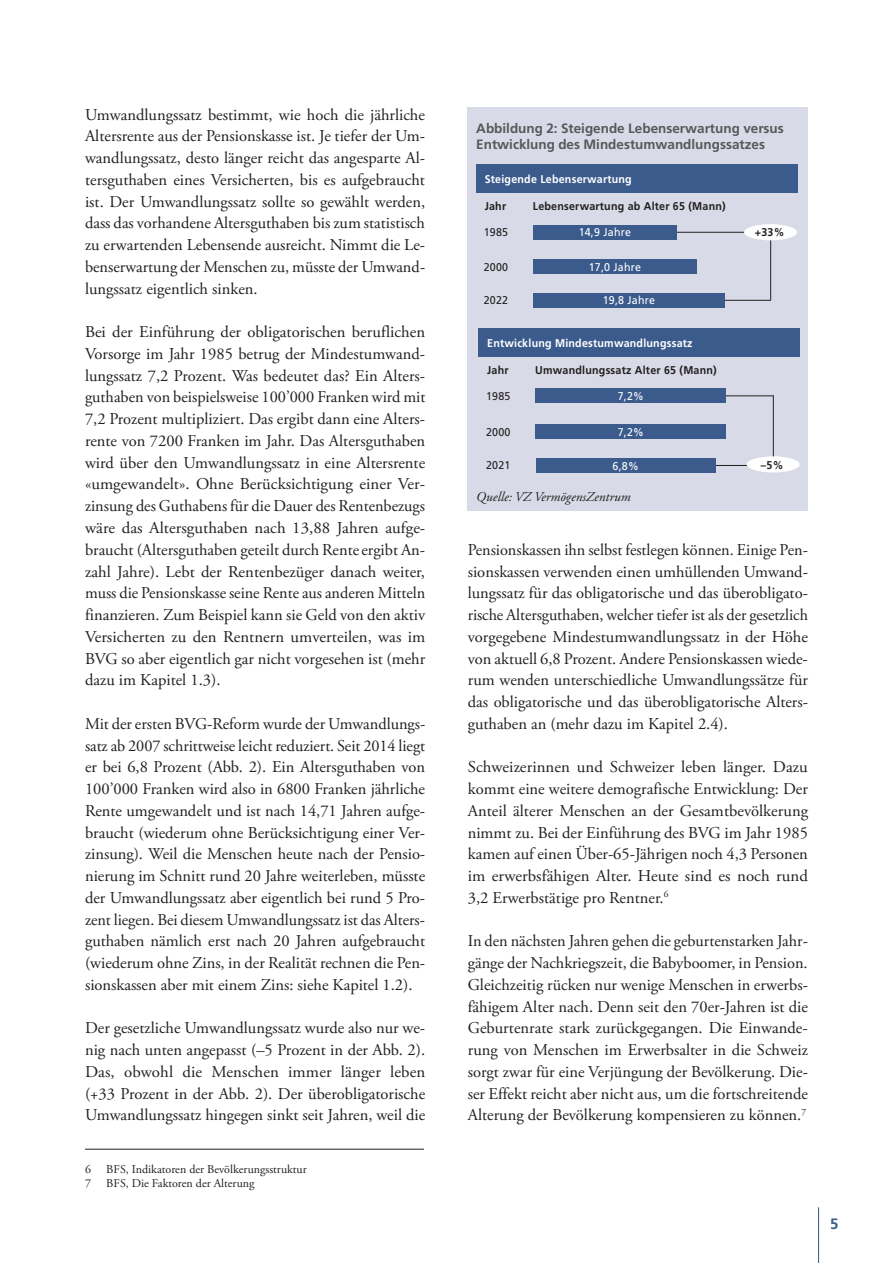
<style>
.page{position:relative;width:893px;height:1263px;background:#fff}
.page>*{position:absolute;margin:0;border:0;box-sizing:border-box;transform-origin:0 0}
.t1{font:16.5px/21.8px "Adobe Garamond Pro";color:#231f20;text-align:justify}
.t2{font:700 15px "Frutiger LT Pro";color:#3b5b8d}
.t3{font:700 13.5px/16.2px "Frutiger LT Pro";color:#57585a}
.t4{font:italic 13.5px "Adobe Garamond Pro";color:#231f20}
.t5{font:12px "Adobe Garamond Pro";color:#231f20}
.t6{font:700 11.25px "Frutiger LT Pro";letter-spacing:.02em;color:#231f20;scale:.95 1}
.t7{font:700 11.25px "Frutiger LT Pro";letter-spacing:.02em;color:#fff;scale:.95 1}
.t8{font:11.25px "Frutiger LT Pro";letter-spacing:.02em;color:#fff;scale:.95 1}
.t9{font:11.25px "Frutiger LT Pro";letter-spacing:.02em;color:#231f20;scale:.95 1}
</style>
<div class="page">
<div style="left:468px;top:108px;width:340px;height:403px;background:#d8dae7"></div>
<div style="left:479px;top:328px;width:321px;height:29px;background:#3b5b8d"></div>
<hr style="left:723px;top:395px;width:51px;height:1px;background:#231f20">
<hr style="left:665px;top:465px;width:119px;height:1px;background:#231f20">
<div style="left:536px;top:388px;width:190px;height:15px;background:#3b5b8d"></div>
<div style="left:536px;top:424px;width:190px;height:15px;background:#3b5b8d"></div>
<hr style="left:773px;top:395px;width:1px;height:65px;background:#231f20">
<div style="left:747px;top:456px;width:53px;height:16px;background:#fff;border-radius:50%"></div>
<div style="left:536px;top:458px;width:179px;height:15px;background:#3b5b8d"></div>
<div style="left:476px;top:165px;width:322px;height:28px;background:#3b5b8d"></div>
<hr style="left:671px;top:232px;width:84px;height:1px;background:#231f20">
<hr style="left:770px;top:239px;width:1px;height:61px;background:#231f20">
<div style="left:744px;top:224px;width:53px;height:16px;background:#fff;border-radius:50%"></div>
<div style="left:533px;top:225px;width:143px;height:15px;background:#3b5b8d"></div>
<div style="left:533px;top:259px;width:164px;height:15px;background:#3b5b8d"></div>
<hr style="left:725px;top:300px;width:46px;height:1px;background:#231f20">
<div style="left:533px;top:293px;width:192px;height:15px;background:#3b5b8d"></div>
<hr style="left:818px;top:1207px;width:1px;height:56px;background:#3b5b8d">
<hr style="left:85px;top:1149px;width:339px;height:1px;background:#231f20">
<p class="t1" style="left:85px;top:104px;width:342px">Umwandlungssatz bestimmt, wie hoch die jährliche Altersrente aus der Pensionskasse ist. Je tiefer der Um&shy;wandlungssatz, desto länger reicht das angesparte Al&shy;tersguthaben eines Versicherten, bis es aufgebraucht ist. Der Umwandlungssatz sollte so gewählt werden, dass das vorhandene Altersguthaben bis zum statistisch zu erwartenden Lebensende ausreicht. Nimmt die Le&shy;benserwartung der Menschen zu, müsste der Umwand&shy;lungssatz eigentlich sinken.</p>
<p class="t1" style="left:85px;top:322px;width:342px">Bei der Einführung der obligatorischen beruflichen Vorsorge im Jahr 1985 betrug der Mindestumwand&shy;lungssatz 7,2 Prozent. Was bedeutet das? Ein Alters&shy;guthaben von beispielsweise 100’000 Franken wird mit 7,2 Prozent multipliziert. Das ergibt dann eine Alters&shy;rente von 7200 Franken im Jahr. Das Altersguthaben wird über den Umwandlungssatz in eine Altersrente «umgewandelt». Ohne Berücksichtigung einer Ver&shy;zinsung des Guthabens für die Dauer des Rentenbezugs wäre das Altersguthaben nach 13,88 Jahren aufge&shy;braucht (Altersguthaben geteilt durch Renteergibt An&shy;zahl Jahre). Lebt der Rentenbezüger danach weiter, muss die Pensionskasse seine Rente aus anderen Mitteln finanzieren. Zum Beispiel kann sie Geld von den aktiv Versicherten zu den Rentnern umverteilen, was im BVG so aber eigentlich gar nicht vorgesehen ist (mehr dazu im Kapitel 1.3).</p>
<p class="t1" style="left:85px;top:713px;width:342px">Mit der ersten BVG-Reform wurde der Umwandlungs&shy;satz ab 2007 schrittweise leicht reduziert. Seit 2014 liegt er bei 6,8 Prozent (Abb. 2). Ein Altersguthaben von 100’000 Franken wird also in 6800 Franken jährliche Rente umgewandelt und ist nach 14,71 Jahren aufge&shy;braucht (wiederum ohne Berücksichtigung einer Ver&shy;zinsung). Weil die Menschen heute nach der Pensio&shy;nierung im Schnitt rund 20 Jahre weiterleben, müsste der Umwandlungssatz aber eigentlich bei rund 5 Pro&shy;zent liegen. Bei diesem Umwandlungssatz ist das Alters&shy;guthaben nämlich erst nach 20 Jahren aufgebraucht (wiederum ohne Zins, in der Realität rechnen die Pen&shy;sionskassen aber mit einem Zins: siehe Kapitel 1.2).</p>
<p class="t1" style="left:85px;top:1018px;width:342px">Der gesetzliche Umwandlungssatz wurde also nur we&shy;nig nach unten angepasst (–5 Prozent in der Abb. 2).<br>Das, obwohl die Menschen immer länger leben (+33 Prozent in der Abb. 2). Der überobligatorische Umwandlungssatz hingegen sinkt seit Jahren, weil die</p>
<p class="t5" style="left:85px;top:1161px;width:7px">6</p>
<p class="t5" style="left:106px;top:1161px;width:202px">BFS, Indikatoren der Bevölkerungsstruktur</p>
<p class="t5" style="left:85px;top:1176px;width:7px">7</p>
<p class="t5" style="left:106px;top:1176px;width:150px">BFS, Die Faktoren der Alterung</p>
<p class="t3" style="left:476px;top:120px;width:309px">Abbildung 2: Steigende Lebenserwartung versus<br>Entwicklung des Mindestumwandlungssatzes</p>
<p class="t7" style="left:485px;top:172px;width:156px">Steigende Lebenserwartung</p>
<p class="t6" style="left:485px;top:199px;width:24px">Jahr</p>
<p class="t6" style="left:533px;top:199px;width:205px">Lebenserwartung ab Alter 65 (Mann)</p>
<p class="t9" style="left:484px;top:226px;width:27px">1985</p>
<p class="t6" style="left:755px;top:226px;width:33px">+33%</p>
<p class="t9" style="left:484px;top:260px;width:27px">2000</p>
<p class="t8" style="left:579px;top:226px;width:57px">14,9 Jahre</p>
<p class="t8" style="left:589px;top:260px;width:57px">17,0 Jahre</p>
<p class="t9" style="left:484px;top:294px;width:27px">2022</p>
<p class="t8" style="left:603px;top:294px;width:57px">19,8 Jahre</p>
<p class="t7" style="left:487px;top:336px;width:218px">Entwicklung Mindestumwandlungssatz</p>
<p class="t6" style="left:487px;top:363px;width:24px">Jahr</p>
<p class="t6" style="left:535px;top:363px;width:193px">Umwandlungssatz Alter 65 (Mann)</p>
<p class="t9" style="left:486px;top:389px;width:27px">1985</p>
<p class="t9" style="left:486px;top:425px;width:27px">2000</p>
<p class="t9" style="left:486px;top:458px;width:27px">2021</p>
<p class="t8" style="left:618px;top:390px;width:29px">7,2%</p>
<p class="t8" style="left:618px;top:425px;width:29px">7,2%</p>
<p class="t8" style="left:612px;top:459px;width:29px">6,8%</p>
<p class="t6" style="left:761px;top:458px;width:25px">–5%</p>
<p class="t4" style="left:476px;top:489px;width:156px">Quelle: VZ VermögensZentrum</p>
<p class="t1" style="left:468px;top:539px;width:342px">Pensionskassen ihn selbst festlegen können. Einige Pen&shy;sionskassen verwenden einen umhüllenden Umwand&shy;lungssatz für das obligatorische und das überobligato&shy;rische Altersguthaben, welcher tiefer ist als der gesetzlich vorgegebene Mindestumwandlungssatz in der Höhe von aktuell 6,8 Prozent. Andere Pensionskassen wiede&shy;rum wenden unterschiedliche Umwandlungssätze für das obligatorische und das überobligatorische Alters&shy;guthaben an (mehr dazu im Kapitel 2.4).</p>
<p class="t1" style="left:468px;top:757px;width:342px">Schweizerinnen und Schweizer leben länger. Dazu kommt eine weitere demografische Entwicklung: Der Anteil älterer Menschen an der Gesamtbevölkerung nimmt zu. Bei der Einführung des BVG im Jahr 1985 kamen auf einen Über-65-Jährigen noch 4,3 Personen im erwerbsfähigen Alter. Heute sind es noch rund 3,2 Erwerbstätige pro Rentner.<sup>6</sup></p>
<p class="t1" style="left:468px;top:931px;width:342px">In den nächsten Jahren gehen die geburtenstarken Jahr&shy;gänge der Nachkriegszeit, die Babyboomer, in Pension.<br>Gleichzeitig rücken nur wenige Menschen in erwerbs&shy;fähigem Alter nach. Denn seit den 70er-Jahren ist die Geburtenrate stark zurückgegangen. Die Einwande&shy;rung von Menschen im Erwerbsalter in die Schweiz sorgt zwar für eine Verjüngung der Bevölkerung. Die&shy;ser Effekt reicht aber nicht aus, um die fortschreitende Alterung der Bevölkerung kompensieren zu können.<sup>7</sup></p>
<p class="t2" style="left:830px;top:1215px;width:10px">5</p>
</div>
